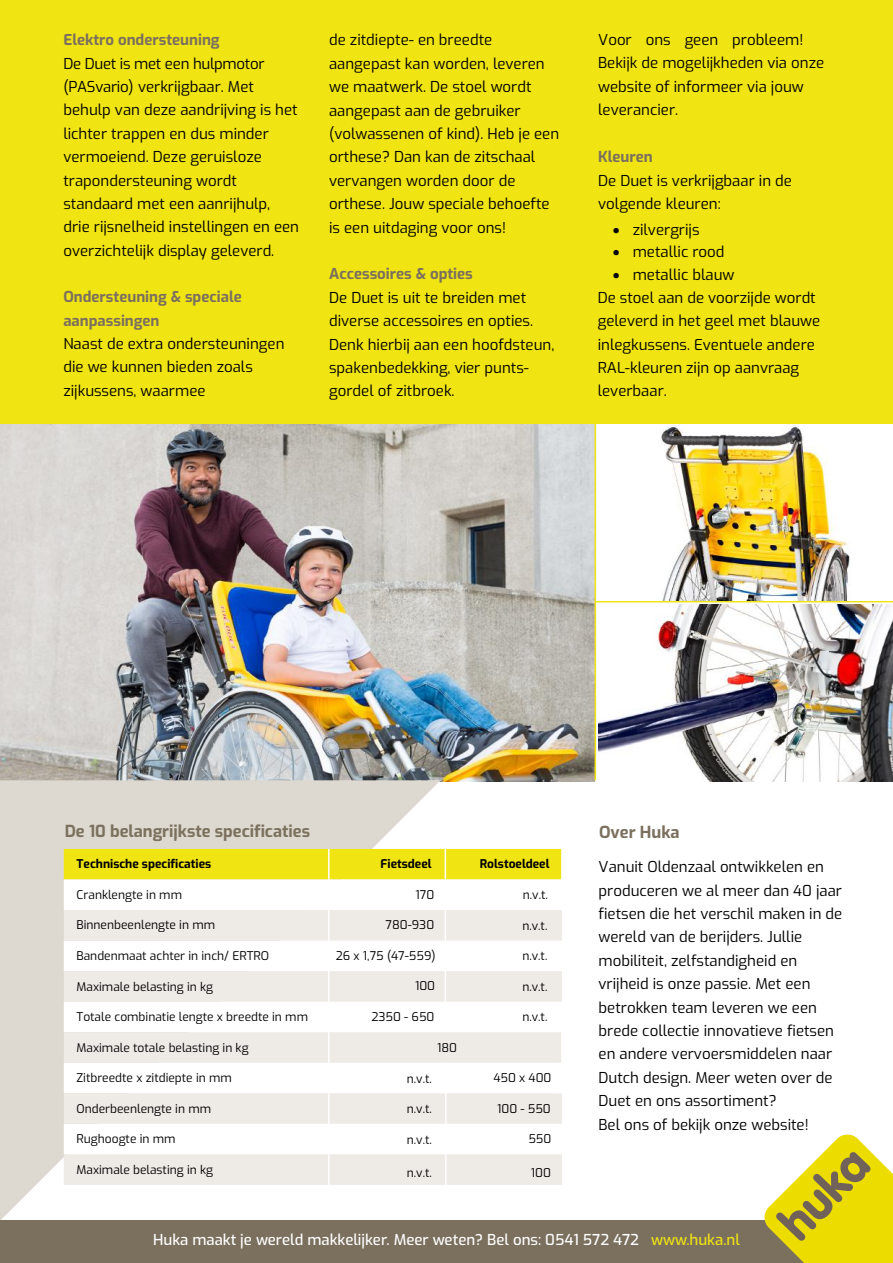
<style>
.page{position:relative;width:893px;height:1263px;background:#fff}
.page>*{position:absolute;margin:0;border:0;box-sizing:border-box;transform-origin:0 0}
.t1{font:700 16.5px "Exo";color:#7b715e}
.t2{font:700 16.5px "Exo";color:#7b705d}
.t3{font:15px/23.4px "Exo";color:#000}
.t4{font:700 15px/23.4px "Exo";color:#7b705d}
.t5{font:500 15px "Exo";color:#fff}
.t6{font:12px "Exo";color:#000}
.t7{font:700 12px "Exo";color:#000}
.s1{color:#f0e413}
</style>
<div class="page">
<img style="left:1px;top:423px;width:593px;height:359px">
<img style="left:598px;top:604px;width:295px;height:178px">
<img style="left:608px;top:423px;width:265px;height:177px">
<svg style="left:0;top:780px;width:441px;height:440px;fill:#ddd9d0"></svg>
<div style="left:0;top:0;width:893px;height:423px;background:#f0e413"></div>
<div style="left:64px;top:849px;width:497px;height:30px;background:#f0e413"></div>
<svg style="left:64px;top:879px;width:498px;height:31px"></svg>
<svg style="left:64px;top:910px;width:498px;height:275px;fill:#eeebe7"></svg>
<hr style="left:328px;top:849px;width:2px;height:30px;background:#fff">
<hr style="left:445px;top:849px;width:1px;height:30px;background:#fff">
<hr style="left:328px;top:879px;width:2px;height:31px;background:#fff">
<hr style="left:445px;top:879px;width:1px;height:31px;background:#fff">
<hr style="left:328px;top:910px;width:2px;height:30px;background:#fff">
<hr style="left:445px;top:910px;width:1px;height:30px;background:#fff">
<hr style="left:328px;top:940px;width:2px;height:31px;background:#fff">
<hr style="left:445px;top:940px;width:1px;height:31px;background:#fff">
<hr style="left:328px;top:971px;width:2px;height:31px;background:#fff">
<hr style="left:445px;top:971px;width:1px;height:31px;background:#fff">
<hr style="left:328px;top:1002px;width:2px;height:30px;background:#fff">
<hr style="left:445px;top:1002px;width:1px;height:30px;background:#fff">
<hr style="left:328px;top:1032px;width:2px;height:31px;background:#fff">
<hr style="left:561px;top:1032px;width:2px;height:31px;background:#fff">
<hr style="left:328px;top:1063px;width:2px;height:30px;background:#fff">
<hr style="left:560px;top:1063px;width:1px;height:30px;background:#fff">
<hr style="left:328px;top:1093px;width:2px;height:31px;background:#fff">
<hr style="left:328px;top:1124px;width:2px;height:30px;background:#fff">
<hr style="left:328px;top:1154px;width:2px;height:31px;background:#fff">
<div style="left:0;top:1220px;width:893px;height:43px;background:#7b705d"></div>
<svg style="left:764px;top:1134px;width:129px;height:129px"></svg>
<hr style="left:595px;top:423px;width:1px;height:357px;background:#f0e413">
<hr style="left:595px;top:601px;width:298px;height:1px;background:#f0e413">
<hr style="left:441px;top:1063px;width:1px;height:30px;background:#fff">
<hr style="left:445px;top:1093px;width:2px;height:31px;background:#fff">
<hr style="left:447px;top:1124px;width:1px;height:30px;background:#fff">
<hr style="left:445px;top:1154px;width:2px;height:31px;background:#fff">
<p class="t4" style="left:63px;top:27px;width:158px">Elektro ondersteuning</p>
<p class="t3" style="left:63px;top:51px;width:237px">De Duet is met een hulpmotor (PASvario) verkrijgbaar. Met behulp van deze aandrijving is het lichter trappen en dus minder vermoeiend. Deze geruisloze trapondersteuning wordt standaard met een aanrijhulp, drie rijsnelheid instellingen en een overzichtelijk display geleverd.</p>
<p class="t4" style="left:63px;top:284px;width:180px">Ondersteuning &amp; speciale aanpassingen</p>
<p class="t3" style="left:63px;top:331px;width:223px">Naast de extra ondersteuningen die we kunnen bieden zoals zijkussens, waarmee</p>
<p class="t3" style="left:329px;top:27px;width:232px">de zitdiepte- en breedte aangepast kan worden, leveren we maatwerk. De stoel wordt aangepast aan de gebruiker (volwassenen of kind). Heb je een orthese? Dan kan de zitschaal vervangen worden door de orthese. Jouw speciale behoefte is een uitdaging voor ons!</p>
<p class="t4" style="left:329px;top:261px;width:145px">Accessoires &amp; opties</p>
<p class="t3" style="left:329px;top:285px;width:227px">De Duet is uit te breiden met diverse accessoires en opties.<br>Denk hierbij aan een hoofdsteun, spakenbedekking, vier punts&shy;gordel of zitbroek.</p>
<p class="t3" style="left:598px;top:27px;width:227px">Voor ons geen probleem!<br>Bekijk de mogelijkheden via onze website of informeer via jouw leverancier.</p>
<p class="t4" style="left:598px;top:144px;width:56px">Kleuren</p>
<p class="t3" style="left:598px;top:168px;width:195px">De Duet is verkrijgbaar in de volgende kleuren:</p>
<p class="t3" style="left:613px;top:217px;width:88px">• zilvergrijs</p>
<p class="t3" style="left:613px;top:239px;width:113px">• metallic rood</p>
<p class="t3" style="left:598px;top:262px;width:224px;text-indent:15px">• metallic blauw<br>De stoel aan de voorzijde wordt geleverd in het geel met blauwe inlegkussens. Eventuele andere<br>RAL-kleuren zijn op aanvraag leverbaar.</p>
<p class="t1" style="left:65px;top:818px;width:247px">De 10 belangrijkste specificaties</p>
<p class="t7" style="left:77px;top:855px;width:136px">Technische specificaties</p>
<p class="t7" style="left:381px;top:855px;width:52px">Fietsdeel</p>
<p class="t7" style="left:480px;top:855px;width:71px">Rolstoeldeel</p>
<p class="t6" style="left:77px;top:886px;width:107px">Cranklengte in mm</p>
<p class="t6" style="left:415px;top:886px;width:20px">170</p>
<p class="t6" style="left:77px;top:916px;width:140px">Binnenbeenlengte in mm</p>
<p class="t6" style="left:386px;top:916px;width:50px">780-930</p>
<p class="t6" style="left:77px;top:947px;width:194px">Bandenmaat achter in inch/ ERTRO</p>
<p class="t6" style="left:336px;top:947px;width:101px">26 x 1,75 (47-559)</p>
<p class="t6" style="left:77px;top:977px;width:138px">Maximale belasting in kg</p>
<p class="t6" style="left:415px;top:977px;width:22px">100</p>
<p class="t6" style="left:77px;top:1008px;width:233px">Totale combinatie lengte x breedte in mm</p>
<p class="t6" style="left:371px;top:1008px;width:65px">2350 - 650</p>
<p class="t6" style="left:77px;top:1038px;width:174px">Maximale totale belasting in kg</p>
<p class="t6" style="left:437px;top:1038px;width:21px">180</p>
<p class="t6" style="left:77px;top:1069px;width:157px">Zitbreedte x zitdiepte in mm</p>
<p class="t6" style="left:493px;top:1069px;width:59px">450 x 400</p>
<p class="t6" style="left:77px;top:1099px;width:136px">Onderbeenlengte in mm</p>
<p class="t6" style="left:497px;top:1099px;width:55px">100 - 550</p>
<p class="t6" style="left:77px;top:1130px;width:101px">Rughoogte in mm</p>
<p class="t6" style="left:528px;top:1130px;width:24px">550</p>
<p class="t6" style="left:77px;top:1160px;width:138px">Maximale belasting in kg</p>
<p class="t6" style="left:531px;top:1163px;width:22px">100</p>
<p class="t6" style="left:523px;top:885px;width:27px">n.v.t.</p>
<p class="t6" style="left:522px;top:916px;width:27px">n.v.t.</p>
<p class="t6" style="left:522px;top:946px;width:27px">n.v.t.</p>
<p class="t6" style="left:522px;top:978px;width:27px">n.v.t.</p>
<p class="t6" style="left:522px;top:1008px;width:27px">n.v.t.</p>
<p class="t6" style="left:407px;top:1069px;width:27px">n.v.t.</p>
<p class="t6" style="left:407px;top:1099px;width:27px">n.v.t.</p>
<p class="t6" style="left:407px;top:1131px;width:27px">n.v.t.</p>
<p class="t6" style="left:407px;top:1164px;width:27px">n.v.t.</p>
<p class="t2" style="left:599px;top:819px;width:82px">Over Huka</p>
<p class="t3" style="left:599px;top:854px;width:245px">Vanuit Oldenzaal ontwikkelen en produceren we al meer dan 40 jaar fietsen die het verschil maken in de wereld van de berijders. Jullie mobiliteit, zelfstandigheid en vrijheid is onze passie. Met een betrokken team leveren we een brede collectie innovatieve fietsen en andere vervoersmiddelen naar<br>Dutch design. Meer weten over de<br>Duet en ons assortiment?<br>Bel ons of bekijk onze website!</p>
<p class="t5" style="left:153px;top:1228px;width:588px">Huka maakt je wereld makkelijker. Meer weten? Bel ons: 0541 572 472 <span class="s1">www.huka.nl</span></p>
</div>
